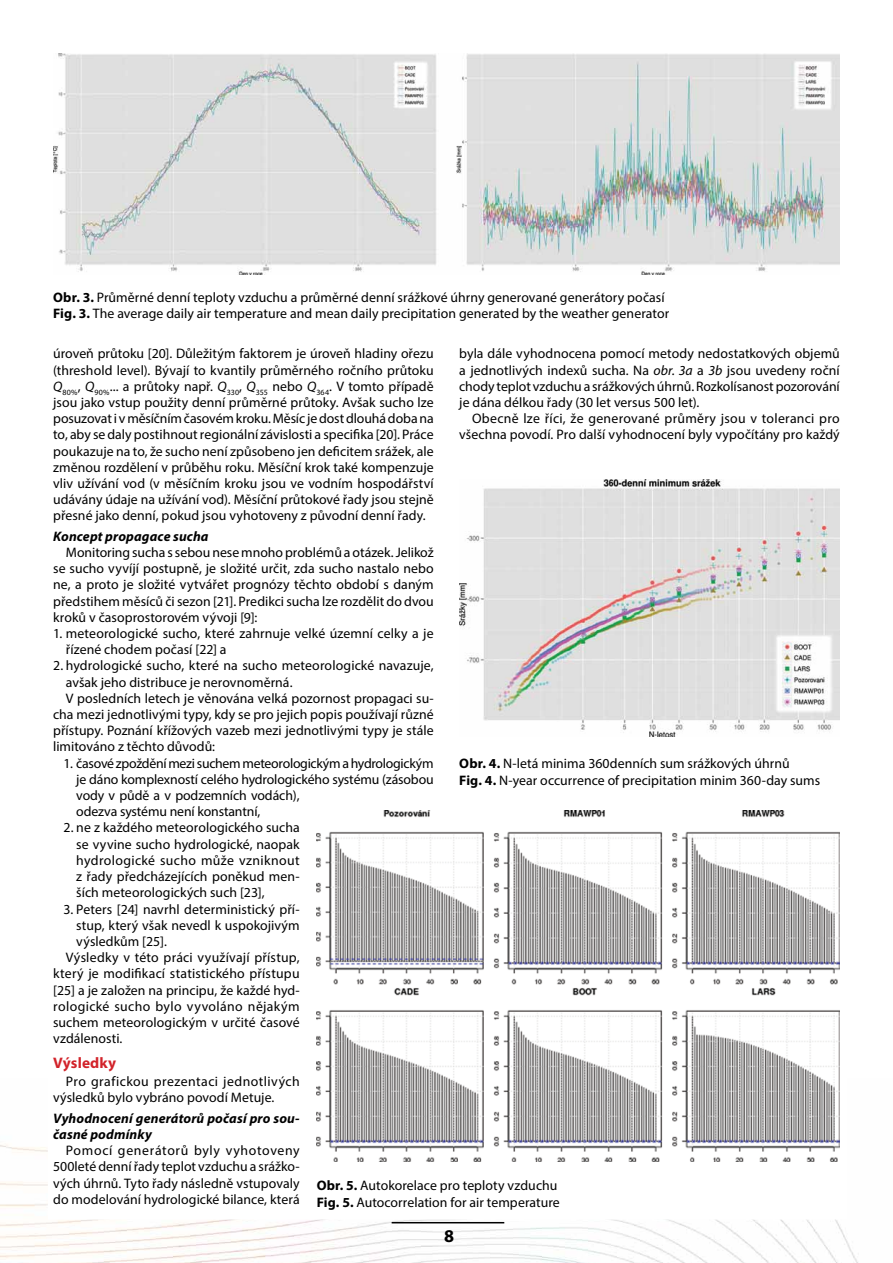
<style>
.page{position:relative;width:893px;height:1263px;background:#fff}
.page>*{position:absolute;margin:0;border:0;box-sizing:border-box;transform-origin:0 0}
.t1{font:700 18px "Myriad Pro";color:#000}
.t2{font:700 15.3px "Myriad Pro";letter-spacing:.005em;color:#d2232a}
.t3{font:13.8px/16.2px "Myriad Pro";letter-spacing:.005em;color:#000;text-align:justify}
.t4{font:italic 700 13.8px/16.2px "Myriad Pro";letter-spacing:.01em;color:#000}
.t5{font:13.8px/16.2px "Myriad Pro";letter-spacing:.025em;color:#000}
.t6{font:13.8px "Myriad Pro";letter-spacing:.03em;color:#000}
.s1{font-weight:700}
.s2{font-style:italic}
</style>
<div class="page">
<img style="left:0;top:1086px;width:858px;height:177px">
<hr style="left:392px;top:1222px;width:112px;height:1px;background:#000">
<img style="left:53px;top:53px;width:787px;height:221px">
<img style="left:459px;top:479px;width:381px;height:257px">
<img style="left:317px;top:810px;width:523px;height:351px">
<p class="t3" style="left:53px;top:289px;width:618px"><span class="s1">Obr. 3.</span> Průměrné denní teploty vzduchu a průměrné denní srážkové úhrny generované generátory počasí<br><span class="s1">Fig. 3.</span> The average daily air temperature and mean daily precipitation generated by the weather generator</p>
<p class="t3" style="left:53px;top:345px;width:382px">úroveň průtoku [20]. Důležitým faktorem je úroveň hladiny ořezu (threshold level). Bývají to kvantily průměrného ročního průtoku <span class="s2">Q</span><sub>80%</sub>, <span class="s2">Q</span><sub>90%</sub>... a průtoky např. <span class="s2">Q</span><sub>330</sub>, <span class="s2">Q</span><sub>355</sub> nebo <span class="s2">Q</span><sub>364</sub>. V tomto případě jsou jako vstup použity denní průměrné průtoky. Avšak sucho lze posuzovat i v měsíčním časovém kroku. Měsíc je dost dlouhá doba na to, aby se daly postihnout regionální závislosti a specifika [20]. Práce poukazuje na to, že sucho není způsobeno jen deficitem srážek, ale změnou rozdělení v průběhu roku. Měsíční krok také kompenzuje vliv užívání vod (v měsíčním kroku jsou ve vodním hospodářství udávány údaje na užívání vod). Měsíční průtokové řady jsou stejně přesné jako denní, pokud jsou vyhotoveny z původní denní řady.</p>
<p class="t4" style="left:53px;top:528px;width:157px">Koncept propagace sucha</p>
<p class="t3" style="left:53px;top:544px;width:382px;text-indent:13px">Monitoring sucha s sebou nese mnoho problémů a otázek. Jelikož se sucho vyvíjí postupně, je složité určit, zda sucho nastalo nebo ne, a proto je složité vytvářet prognózy těchto období s daným předstihem měsíců či sezon [21]. Predikci sucha lze rozdělit do dvou kroků v časoprostorovém vývoji [9]:</p>
<p class="t3" style="left:66px;top:625px;width:369px;text-indent:-13px">1. meteorologické sucho, které zahrnuje velké územní celky a je řízené chodem počasí [22] a</p>
<p class="t3" style="left:53px;top:657px;width:382px">2. hydrologické sucho, které na sucho meteorologické navazuje,</p>
<p class="t3" style="left:66px;top:674px;width:228px">avšak jeho distribuce je nerovnoměrná.</p>
<p class="t3" style="left:66px;top:690px;width:369px">V posledních letech je věnována velká pozornost propagaci su-</p>
<p class="t3" style="left:53px;top:706px;width:382px">cha mezi jednotlivými typy, kdy se pro jejich popis používají různé</p>
<p class="t3" style="left:53px;top:722px;width:382px">přístupy. Poznání křížových vazeb mezi jednotlivými typy je stále</p>
<p class="t3" style="left:53px;top:738px;width:163px">limitováno z těchto důvodů:</p>
<p class="t3" style="left:76px;top:755px;width:359px;text-align:left;text-indent:-13px">1. časové zpoždění mezi suchem meteorologickým a hydrologickým je dáno komplexností celého hydrologického systému (zásobou vody v půdě a v podzemních vodách),<br>odezva systému není konstantní,</p>
<p class="t3" style="left:76px;top:819px;width:225px;text-indent:-13px">2. ne z každého meteorologického sucha se vyvine sucho hydrologické, naopak hydrologické sucho může vzniknout z řady předcházejících poněkud men&shy;ších meteorologických such [23],</p>
<p class="t3" style="left:64px;top:900px;width:238px">3. Peters [24] navrhl deterministický pří-</p>
<p class="t3" style="left:76px;top:917px;width:225px">stup, který však nevedl k uspokojivým</p>
<p class="t3" style="left:76px;top:933px;width:92px">výsledkům [25].</p>
<p class="t3" style="left:66px;top:949px;width:235px">Výsledky v této práci využívají přístup,</p>
<p class="t3" style="left:53px;top:965px;width:248px">který je modifikací statistického přístupu</p>
<p class="t3" style="left:53px;top:981px;width:248px">[25] a je založen na principu, že každé hyd-</p>
<p class="t6" style="left:53px;top:997px;width:248px">rologické sucho bylo vyvoláno nějakým</p>
<p class="t3" style="left:53px;top:1014px;width:248px">suchem meteorologickým v určité časové</p>
<p class="t3" style="left:53px;top:1030px;width:71px">vzdálenosti.</p>
<p class="t2" style="left:53px;top:1053px;width:65px">Výsledky</p>
<p class="t5" style="left:53px;top:1073px;width:248px;text-indent:13px">Pro grafickou prezentaci jednotlivých výsledků bylo vybráno povodí Metuje.</p>
<p class="t4" style="left:53px;top:1109px;width:248px">Vyhodnocení generátorů počasí pro sou&shy;časné podmínky</p>
<p class="t3" style="left:53px;top:1142px;width:248px;text-indent:13px">Pomocí generátorů byly vyhotoveny 500leté denní řady teplot vzduchu a srážko&shy;vých úhrnů. Tyto řady následně vstupovaly do modelování hydrologické bilance, která</p>
<p class="t3" style="left:459px;top:345px;width:382px">byla dále vyhodnocena pomocí metody nedostatkových objemů a jednotlivých indexů sucha. Na <span class="s2">obr. 3a</span> a <span class="s2">3b</span> jsou uvedeny roční chody teplot vzduchu a srážkových úhrnů. Rozkolísanost pozorování je dána délkou řady (30 let versus 500 let).</p>
<p class="t3" style="left:459px;top:410px;width:382px;text-align:right">Obecně lze říci, že generované průměry jsou v toleranci pro všechna povodí. Pro další vyhodnocení byly vypočítány pro každý</p>
<p class="t3" style="left:459px;top:755px;width:362px"><span class="s1">Obr. 4.</span> N-letá minima 360denních sum srážkových úhrnů<br><span class="s1">Fig. 4.</span> N-year occurrence of precipitation minim 360-day sums</p>
<p class="t3" style="left:317px;top:1177px;width:245px"><span class="s1">Obr. 5.</span> Autokorelace pro teploty vzduchu<br><span class="s1">Fig. 5.</span> Autocorrelation for air temperature</p>
<h1 class="t1" style="left:444px;top:1224px;width:11px">8</h1>
</div>
